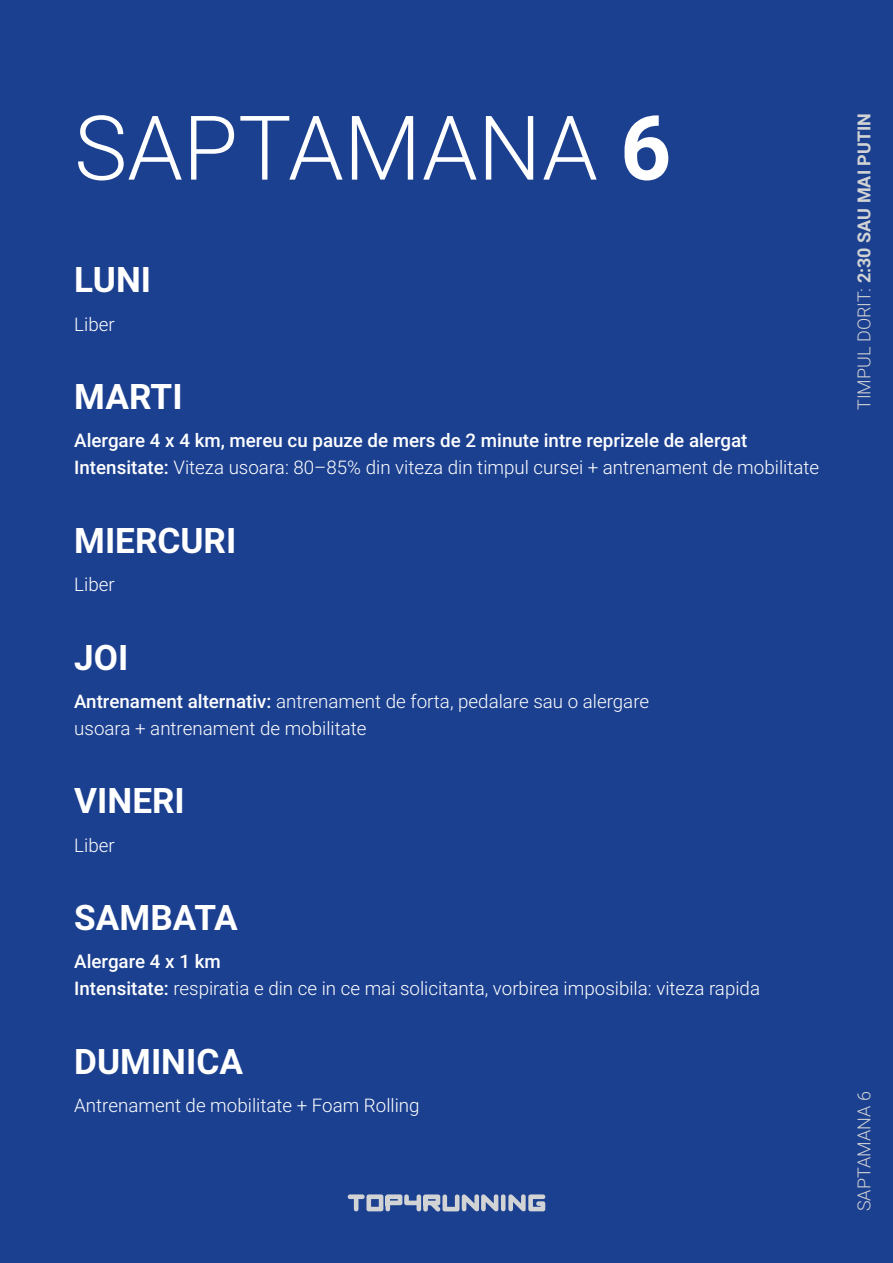
<style>
.page{position:relative;width:893px;height:1263px;background:#1c4090}
.page>*{position:absolute;margin:0;border:0;box-sizing:border-box;transform-origin:0 0}
.t1{font:300 89.4px "Roboto";color:#fff}
.t2{font:700 35.1px "Roboto";color:#fff}
.t3{font:300 18.75px/27px "Roboto";color:#fff}
.t4{font:500 18.75px/27px "Roboto";color:#fff}
.t5{font:700 18px "Roboto";color:#d1d3d4}
.t6{font:300 18px "Roboto";color:#d1d3d4}
.s1{font-weight:700}
.s2{font-weight:300}
.s3{font-weight:500}
</style>
<div class="page">
<svg style="left:348px;top:1194px;width:197px;height:18px"></svg>
<div style="left:385px;top:1197px;width:5px;height:9px;background:#d1d3d4"></div>
<div style="left:423px;top:1197px;width:5px;height:9px;background:#d1d3d4"></div>
<h1 class="t1" style="left:74px;top:85px;width:599px">SAPTAMANA <span class="s1">6</span></h1>
<h2 class="t2" style="left:74px;top:255px;width:78px">LUNI</h2>
<p class="t3" style="left:74px;top:310px;width:42px">Liber</p>
<h2 class="t2" style="left:74px;top:372px;width:110px">MARTI</h2>
<p class="t4" style="left:74px;top:427px;width:746px">Alergare 4 x 4 km, mereu cu pauze de mers de 2 minute intre reprizele de alergat<br>Intensitate: <span class="s2">Viteza usoara: 80–85% din viteza din timpul cursei + antrenament de mobilitate</span></p>
<h2 class="t2" style="left:74px;top:516px;width:164px">MIERCURI</h2>
<p class="t3" style="left:74px;top:570px;width:42px">Liber</p>
<h2 class="t2" style="left:74px;top:633px;width:56px">JOI</h2>
<p class="t3" style="left:74px;top:687px;width:576px"><span class="s3">Antrenament alternativ:</span> antrenament de forta, pedalare sau o alergare usoara + antrenament de mobilitate</p>
<h2 class="t2" style="left:74px;top:776px;width:112px">VINERI</h2>
<p class="t3" style="left:74px;top:831px;width:42px">Liber</p>
<h2 class="t2" style="left:74px;top:893px;width:165px">SAMBATA</h2>
<p class="t3" style="left:74px;top:947px;width:687px"><span class="s3">Alergare 4 x 1 km<br>Intensitate:</span> respiratia e din ce in ce mai solicitanta, vorbirea imposibila: viteza rapida</p>
<h2 class="t2" style="left:74px;top:1037px;width:170px">DUMINICA</h2>
<p class="t3" style="left:74px;top:1091px;width:347px">Antrenament de mobilitate + Foam Rolling</p>
<p class="t5" style="left:851px;top:410px;width:298px;rotate:-90deg"><span class="s2">TIMPUL DORIT:</span> 2:30 SAU MAI PUTIN</p>
<p class="t6" style="left:851px;top:1211px;width:121px;rotate:-90deg">SAPTAMANA 6</p>
</div>
